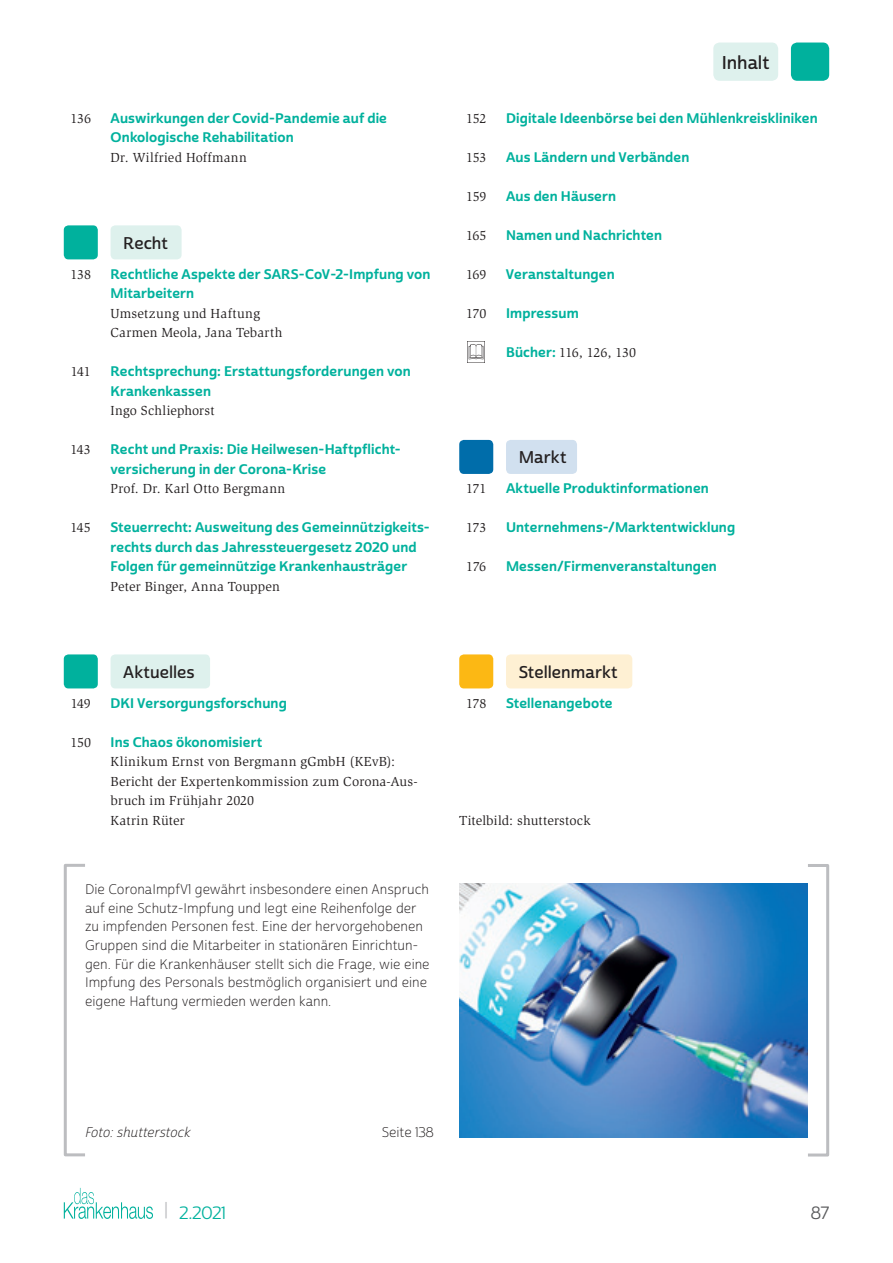
<style>
.page{position:relative;width:893px;height:1263px;background:#fff}
.page>*{position:absolute;margin:0;border:0;box-sizing:border-box;transform-origin:0 0}
.t1{font:18px "Cabrito Sans Nor Dem";letter-spacing:-.005em;color:#231f20}
.t2{font:17.25px "Cabrito Sans Nor Reg";color:#00b19d}
.t3{font:17.25px "Cabrito Sans Nor Reg";color:#57585a}
.t4{font:16.5px "Cabrito Sans Nor Dem";letter-spacing:.005em;color:#231f20}
.t5{font:13.5px/19.5px "Cabrito Sans Nor Bol";letter-spacing:.01em;color:#00b19d}
.t6{font:13.5px/18.8px "Cabrito Sans Nor Lig";color:#231f20}
.t7{font:13.5px/19.5px "Slimbach Std";letter-spacing:.015em;color:#231f20}
.t8{font:13.5px "Slimbach Std";letter-spacing:-.01em;color:#231f20}
.t9{font:13.5px "Cabrito Sans Nor Lig It";color:#231f20}
.s1{font-family:"Cabrito Sans Nor Bol";color:#00b19d}
.s2{font-size:18.9px;color:#bcbdc0}
</style>
<div class="page">
<svg style="left:64px;top:1188px;width:89px;height:31px"></svg>
<div style="left:791px;top:43px;width:38px;height:38px;background:#00b19d;border-radius:6px"></div>
<div style="left:64px;top:864px;width:23px;height:292px;border:3px solid #bcbdc0"></div>
<div style="left:713px;top:43px;width:65px;height:38px;background:#def1ed;border-radius:6px"></div>
<div style="left:806px;top:864px;width:23px;height:292px;border:3px solid #bcbdc0"></div>
<img style="left:459px;top:883px;width:349px;height:254px">
<div style="left:111px;top:225px;width:71px;height:34px;background:#def1ed;border-radius:5px"></div>
<div style="left:64px;top:225px;width:34px;height:34px;background:#00b19d;border-radius:5px"></div>
<div style="left:111px;top:654px;width:99px;height:34px;background:#def1ed;border-radius:5px"></div>
<div style="left:64px;top:654px;width:34px;height:34px;background:#00b19d;border-radius:5px"></div>
<img style="left:468px;top:342px;width:17px;height:21px">
<div style="left:506px;top:440px;width:71px;height:34px;background:#d1e0ef;border-radius:5px"></div>
<div style="left:459px;top:440px;width:34px;height:34px;background:#006daa;border-radius:5px"></div>
<div style="left:506px;top:654px;width:126px;height:34px;background:#fef0d3;border-radius:5px"></div>
<div style="left:459px;top:654px;width:34px;height:34px;background:#fcb814;border-radius:5px"></div>
<p class="t7" style="left:70px;top:109px;width:22px">136</p>
<p class="t5" style="left:111px;top:109px;width:278px">Auswirkungen der Covid-Pandemie auf die<br>Onkologische Rehabilitation</p>
<p class="t7" style="left:111px;top:148px;width:138px">Dr. Wilfried Hoffmann</p>
<p class="t4" style="left:123px;top:233px;width:46px">Recht</p>
<p class="t7" style="left:70px;top:265px;width:22px">138</p>
<p class="t5" style="left:111px;top:265px;width:321px">Rechtliche Aspekte der SARS-CoV-2-Impfung von<br>Mitarbeitern</p>
<p class="t7" style="left:111px;top:304px;width:173px">Umsetzung und Haftung<br>Carmen Meola, Jana Tebarth</p>
<p class="t7" style="left:71px;top:362px;width:21px">141</p>
<p class="t5" style="left:111px;top:362px;width:302px">Rechtsprechung: Erstattungsforderungen von<br>Krankenkassen</p>
<p class="t7" style="left:111px;top:401px;width:105px">Ingo Schliephorst</p>
<p class="t7" style="left:71px;top:440px;width:22px">143</p>
<p class="t5" style="left:111px;top:440px;width:290px">Recht und Praxis: Die Heilwesen-Haftpflicht&shy;versicherung in der Corona-Krise</p>
<p class="t7" style="left:111px;top:479px;width:176px">Prof. Dr. Karl Otto Bergmann</p>
<p class="t7" style="left:71px;top:518px;width:22px">145</p>
<p class="t5" style="left:111px;top:518px;width:321px">Steuerrecht: Ausweitung des Gemeinnützigkeits&shy;rechts durch das Jahressteuergesetz 2020 und<br>Folgen für gemeinnützige Krankenhausträger</p>
<p class="t7" style="left:111px;top:577px;width:171px">Peter Binger, Anna Touppen</p>
<p class="t4" style="left:123px;top:662px;width:73px">Aktuelles</p>
<p class="t7" style="left:71px;top:694px;width:22px">149</p>
<p class="t5" style="left:111px;top:694px;width:178px">DKI Versorgungsforschung</p>
<p class="t7" style="left:70px;top:733px;width:22px">150</p>
<p class="t5" style="left:111px;top:733px;width:153px">Ins Chaos ökonomisiert</p>
<p class="t7" style="left:111px;top:752px;width:309px">Klinikum Ernst von Bergmann gGmbH (KEvB):<br>Bericht der Expertenkommission zum Corona-Aus&shy;bruch im Frühjahr 2020<br>Katrin Rüter</p>
<p class="t6" style="left:85px;top:880px;width:346px">Die CoronaImpfV1 gewährt insbesondere einen Anspruch auf eine Schutz-Impfung und legt eine Reihenfolge der zu impfenden Personen fest. Eine der hervorgehobenen Gruppen sind die Mitarbeiter in stationären Einrichtun&shy;gen. Für die Krankenhäuser stellt sich die Frage, wie eine Impfung des Personals bestmöglich organisiert und eine eigene Haftung vermieden werden kann.</p>
<h1 class="t1" style="left:722px;top:51px;width:49px">Inhalt</h1>
<p class="t7" style="left:466px;top:109px;width:22px">152</p>
<p class="t5" style="left:506px;top:109px;width:313px">Digitale Ideenbörse bei den Mühlenkreiskliniken</p>
<p class="t7" style="left:466px;top:148px;width:22px">153</p>
<p class="t5" style="left:506px;top:148px;width:185px">Aus Ländern und Verbänden</p>
<p class="t7" style="left:466px;top:187px;width:22px">159</p>
<p class="t5" style="left:506px;top:187px;width:112px">Aus den Häusern</p>
<p class="t7" style="left:466px;top:226px;width:22px">165</p>
<p class="t5" style="left:506px;top:226px;width:158px">Namen und Nachrichten</p>
<p class="t7" style="left:466px;top:265px;width:22px">169</p>
<p class="t5" style="left:506px;top:265px;width:110px">Veranstaltungen</p>
<p class="t7" style="left:466px;top:304px;width:22px">170</p>
<p class="t5" style="left:506px;top:304px;width:74px">Impressum</p>
<p class="t8" style="left:506px;top:345px;width:132px"><span class="s1">Bücher:</span> 116, 126, 130</p>
<p class="t4" style="left:519px;top:447px;width:49px">Markt</p>
<p class="t7" style="left:466px;top:479px;width:22px">171</p>
<p class="t5" style="left:506px;top:479px;width:204px">Aktuelle Produktinformationen</p>
<p class="t7" style="left:466px;top:518px;width:22px">173</p>
<p class="t5" style="left:506px;top:518px;width:231px">Unternehmens-/Marktentwicklung</p>
<p class="t7" style="left:466px;top:557px;width:21px">176</p>
<p class="t5" style="left:506px;top:557px;width:212px">Messen/Firmenveranstaltungen</p>
<p class="t4" style="left:519px;top:662px;width:100px">Stellenmarkt</p>
<p class="t7" style="left:466px;top:694px;width:22px">178</p>
<p class="t5" style="left:506px;top:694px;width:108px">Stellenangebote</p>
<p class="t7" style="left:459px;top:811px;width:133px">Titelbild: shutterstock</p>
<p class="t9" style="left:85px;top:1124px;width:107px">Foto: shutterstock</p>
<p class="t6" style="left:382px;top:1123px;width:54px">Seite 138</p>
<p class="t2" style="left:164px;top:1202px;width:63px"><span class="s2">|</span> 2.2021</p>
<p class="t3" style="left:811px;top:1202px;width:20px">87</p>
</div>
